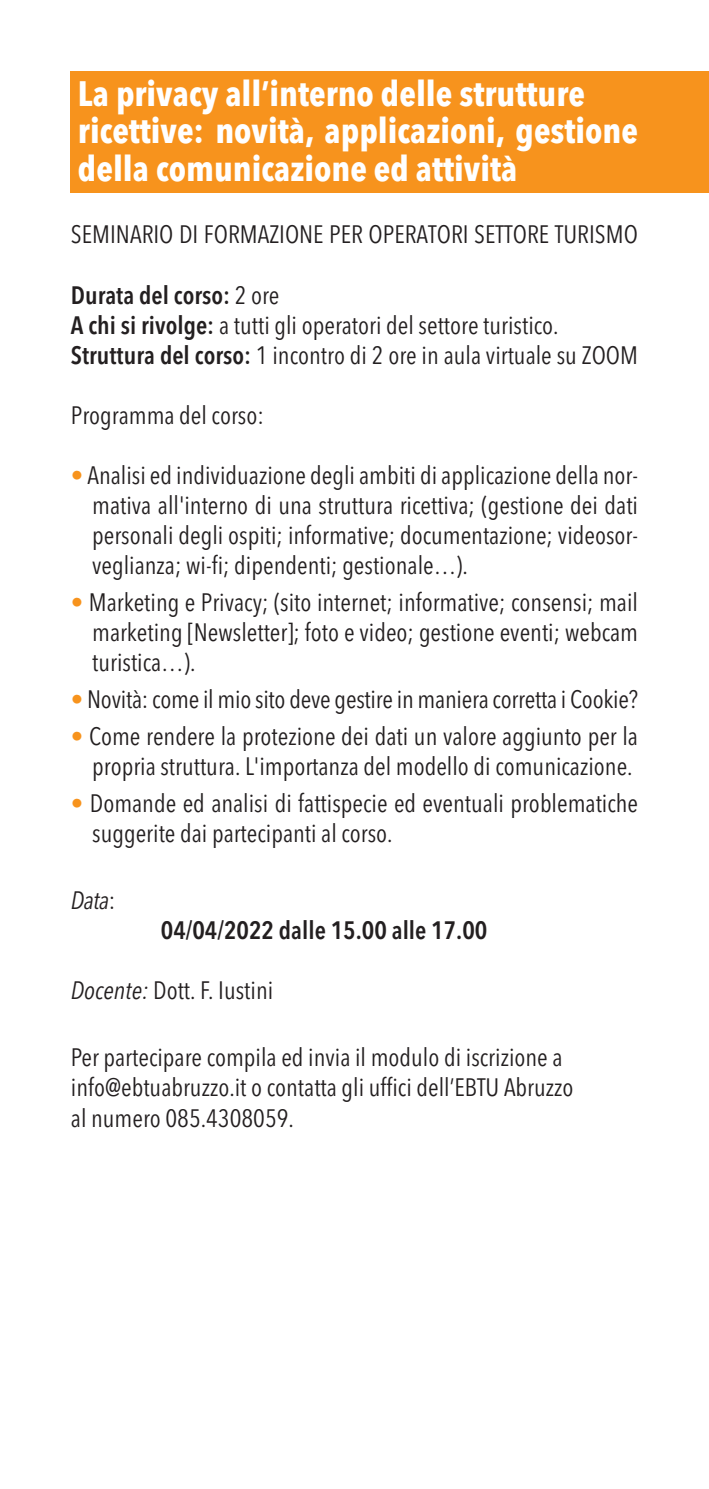
<style>
.page{position:relative;width:709px;height:1489px;background:#fff}
.page>*{position:absolute;margin:0;border:0;box-sizing:border-box;transform-origin:0 0}
.t1{font:700 35px/37.5px "Avenir Next Condensed";color:#fff}
.t2{font:25px/30px "Avenir Next Condensed";color:#231f20}
.t3{font:600 25px "Avenir Next Condensed";color:#231f20}
.t4{font:italic 25px "Avenir Next Condensed";color:#231f20}
.s1{font-weight:600}
.s2{color:#f7931d}
.s3{font-style:normal}
.s4{font-style:italic}
</style>
<div class="page">
<div style="left:71px;top:71px;width:638px;height:121px;background:#f7931d"></div>
<h1 class="t1" style="left:78px;top:75px;width:561px">La privacy all’interno delle strutture ricettive: novità, applicazioni, gestione della comunicazione ed attività</h1>
<p class="t2" style="left:71px;top:220px;width:568px">SEMINARIO DI FORMAZIONE PER OPERATORI SETTORE TURISMO</p>
<p class="t2" style="left:71px;top:280px;width:568px"><span class="s1">Durata del corso:</span> 2 ore<br><span class="s1">A chi si rivolge:</span> a tutti gli operatori del settore turistico.<br><span class="s1">Struttura del corso:</span> 1 incontro di 2 ore in aula virtuale su ZOOM</p>
<p class="t2" style="left:71px;top:400px;width:194px">Programma del corso:</p>
<p class="t2" style="left:92px;top:460px;width:547px;text-align:justify;text-indent:-21px"><span class="s2">•</span> Analisi ed individuazione degli ambiti di applicazione della nor&shy;mativa all'interno di una struttura ricettiva; (gestione dei dati personali degli ospiti; informative; documentazione; videosor&shy;veglianza; wi-fi; dipendenti; gestionale…).</p>
<p class="t2" style="left:92px;top:587px;width:547px;text-align:justify;text-indent:-21px"><span class="s2">•</span> Marketing e Privacy; (sito internet; informative; consensi; mail marketing [Newsletter]; foto e video; gestione eventi; webcam turistica…).</p>
<p class="t2" style="left:71px;top:684px;width:568px"><span class="s2">•</span> Novità: come il mio sito deve gestire in maniera corretta i Cookie?</p>
<p class="t2" style="left:71px;top:721px;width:568px;text-align:right"><span class="s2">•</span> Come rendere la protezione dei dati un valore aggiunto per la propria struttura. L'importanza del modello di comunicazione.</p>
<p class="t2" style="left:92px;top:788px;width:547px;text-indent:-21px"><span class="s2">•</span> Domande ed analisi di fattispecie ed eventuali problematiche suggerite dai partecipanti al corso.</p>
<p class="t4" style="left:71px;top:885px;width:46px">Data<span class="s3">:</span></p>
<p class="t3" style="left:161px;top:915px;width:328px">04/04/2022 dalle 15.00 alle 17.00</p>
<p class="t2" style="left:71px;top:975px;width:204px"><span class="s4">Docente:</span> Dott. F. Iustini</p>
<p class="t2" style="left:71px;top:1042px;width:504px">Per partecipare compila ed invia il modulo di iscrizione a info@ebtuabruzzo.it o contatta gli uffici dell’EBTU Abruzzo al numero 085.4308059.</p>
</div>
